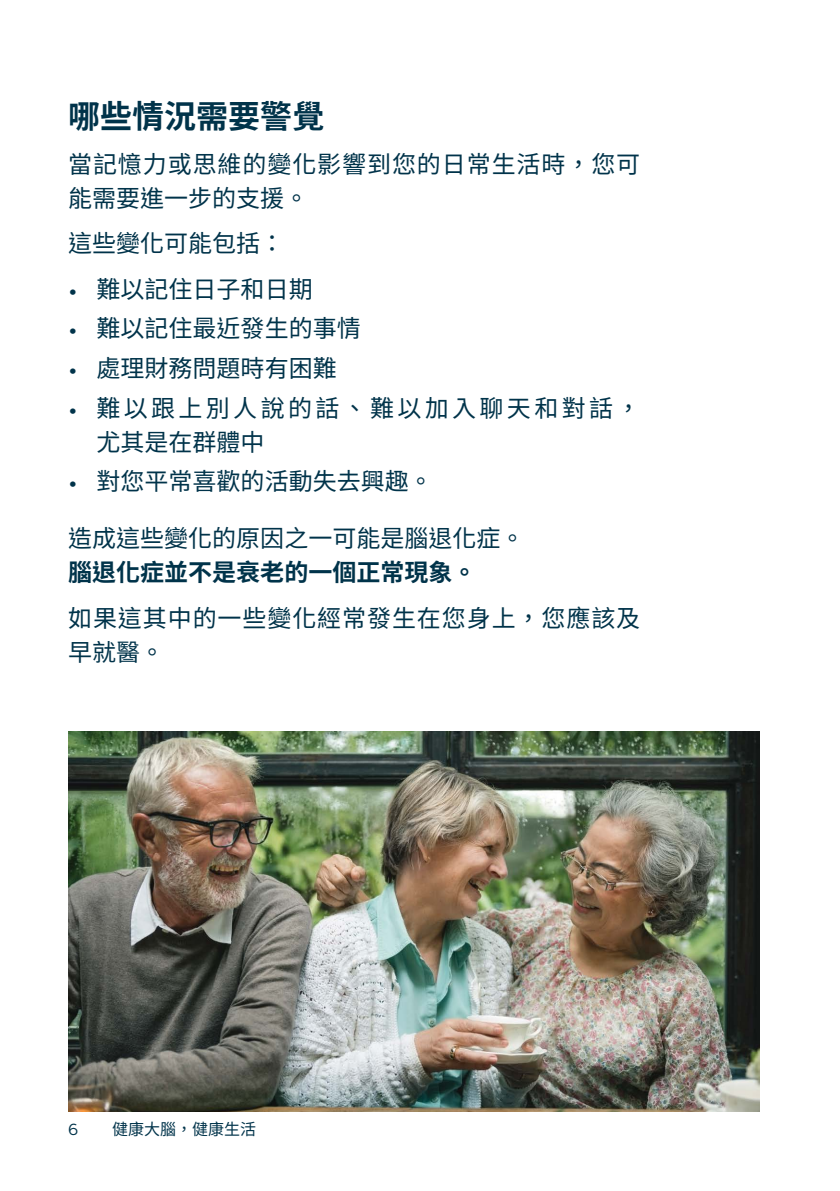
<style>
.page{position:relative;width:840px;height:1191px;background:#fff}
.page>*{position:absolute;margin:0;border:0;box-sizing:border-box;transform-origin:0 0}
.t1{font:700 32px "Noto Sans CJ Ktc";color:#00334a}
.t2{font:24px/34px "Noto Sans CJ Ktc";color:#00334a}
.t3{font:24px/34px "Noto Sans CJ Ktc";letter-spacing:.035em;color:#00334a}
.t4{font:24px/34px "Noto Sans CJ Ktc";letter-spacing:.14em;color:#00334a}
.t5{font:16px "Noto Sans CJ Ktc";color:#00334a}
.t6{font:16px "Filson Pro";color:#00334a}
.s1{font-family:"Filson Pro"}
.s2{font-weight:700}
</style>
<div class="page">
<img style="left:68px;top:731px;width:690px;height:380px">
<p class="t1" style="left:68px;top:98px;width:257px">哪些情況需要警覺</p>
<p class="t3" style="left:68px;top:148px;width:573px">當記憶力或思維的變化影響到您的日常生活時，您可能需要進一步的支援。</p>
<p class="t2" style="left:68px;top:227px;width:217px">這些變化可能包括：</p>
<p class="t2" style="left:68px;top:272px;width:246px"><span class="s1">•</span> 難以記住日子和日期</p>
<p class="t2" style="left:68px;top:312px;width:294px"><span class="s1">•</span> 難以記住最近發生的事情</p>
<p class="t2" style="left:68px;top:352px;width:270px"><span class="s1">•</span> 處理財務問題時有困難</p>
<p class="t4" style="left:96px;top:391px;width:545px;text-indent:-28px"><span class="s1">•</span> 難以跟上別人說的話、難以加入聊天和對話，尤其是在群體中</p>
<p class="t2" style="left:68px;top:465px;width:366px"><span class="s1">•</span> 對您平常喜歡的活動失去興趣。</p>
<p class="t2" style="left:68px;top:522px;width:457px">造成這些變化的原因之一可能是腦退化症。<span class="s2">腦退化症並不是衰老的一個正常現象。</span></p>
<p class="t3" style="left:68px;top:601px;width:573px">如果這其中的一些變化經常發生在您身上，您應該及早就醫。</p>
<p class="t6" style="left:68px;top:1118px;width:12px">6</p>
<p class="t5" style="left:112px;top:1119px;width:145px">健康大腦，健康生活</p>
</div>
